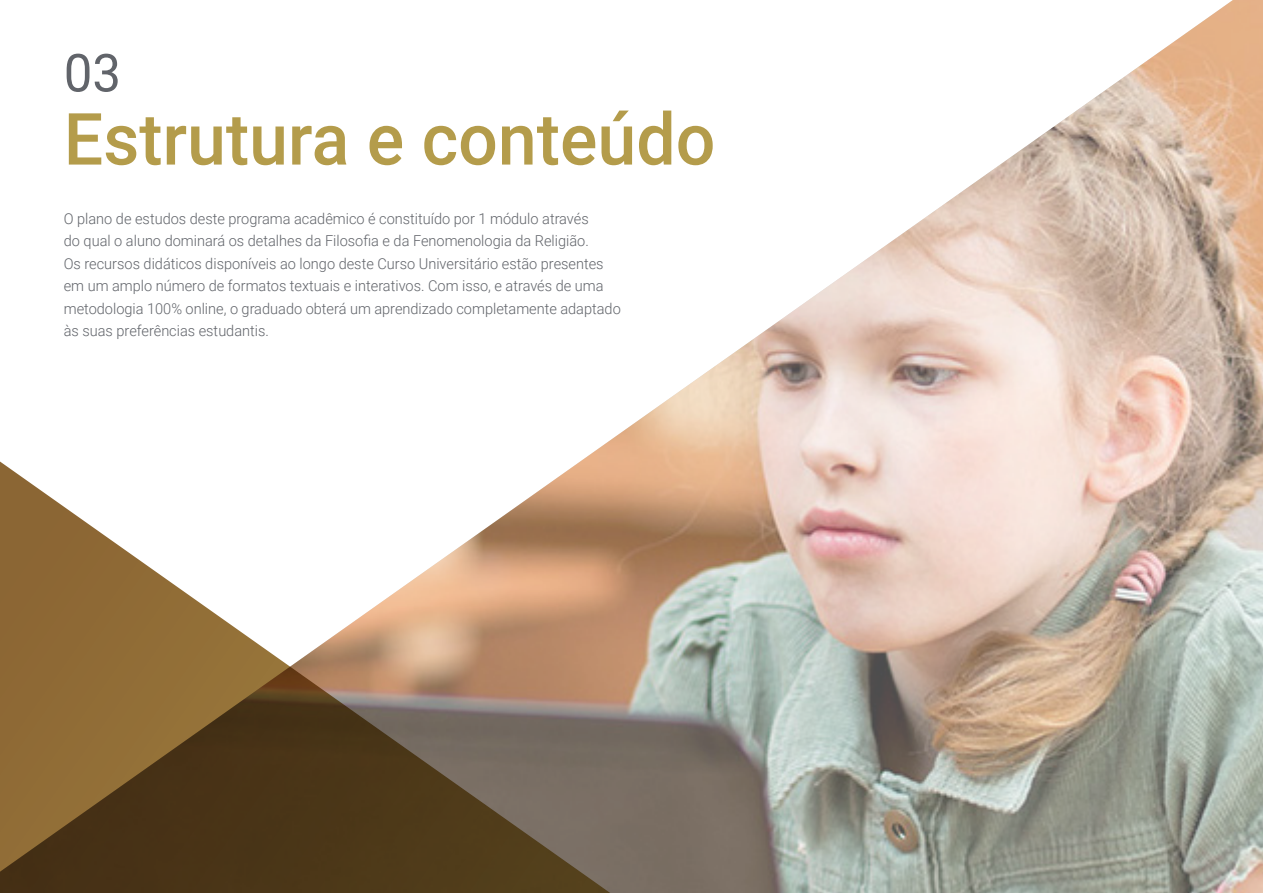
<style>
.page{position:relative;width:1263px;height:893px;background:#fff}
.page>*{position:absolute;margin:0;border:0;box-sizing:border-box;transform-origin:0 0}
.t1{font:500 72px "Roboto";color:#b49c4b}
.t2{font:52.5px "Roboto";color:#61646a}
.t3{font:300 15px/22.5px "Roboto";color:#61646a}
</style>
<div class="page">
<img style="left:602px;top:0;width:661px;height:893px">
<svg style="left:0;top:446px;width:640px;height:447px"></svg>
<h2 class="t2" style="left:64px;top:36px;width:59px">03</h2>
<h1 class="t1" style="left:64px;top:89px;width:653px">Estrutura e conteúdo</h1>
<p class="t3" style="left:64px;top:207px;width:559px">O plano de estudos deste programa acadêmico é constituído por 1 módulo através<br>do qual o aluno dominará os detalhes da Filosofia e da Fenomenologia da Religião.<br>Os recursos didáticos disponíveis ao longo deste Curso Universitário estão presentes em um amplo número de formatos textuais e interativos. Com isso, e através de uma metodologia 100% online, o graduado obterá um aprendizado completamente adaptado às suas preferências estudantis.</p>
</div>
